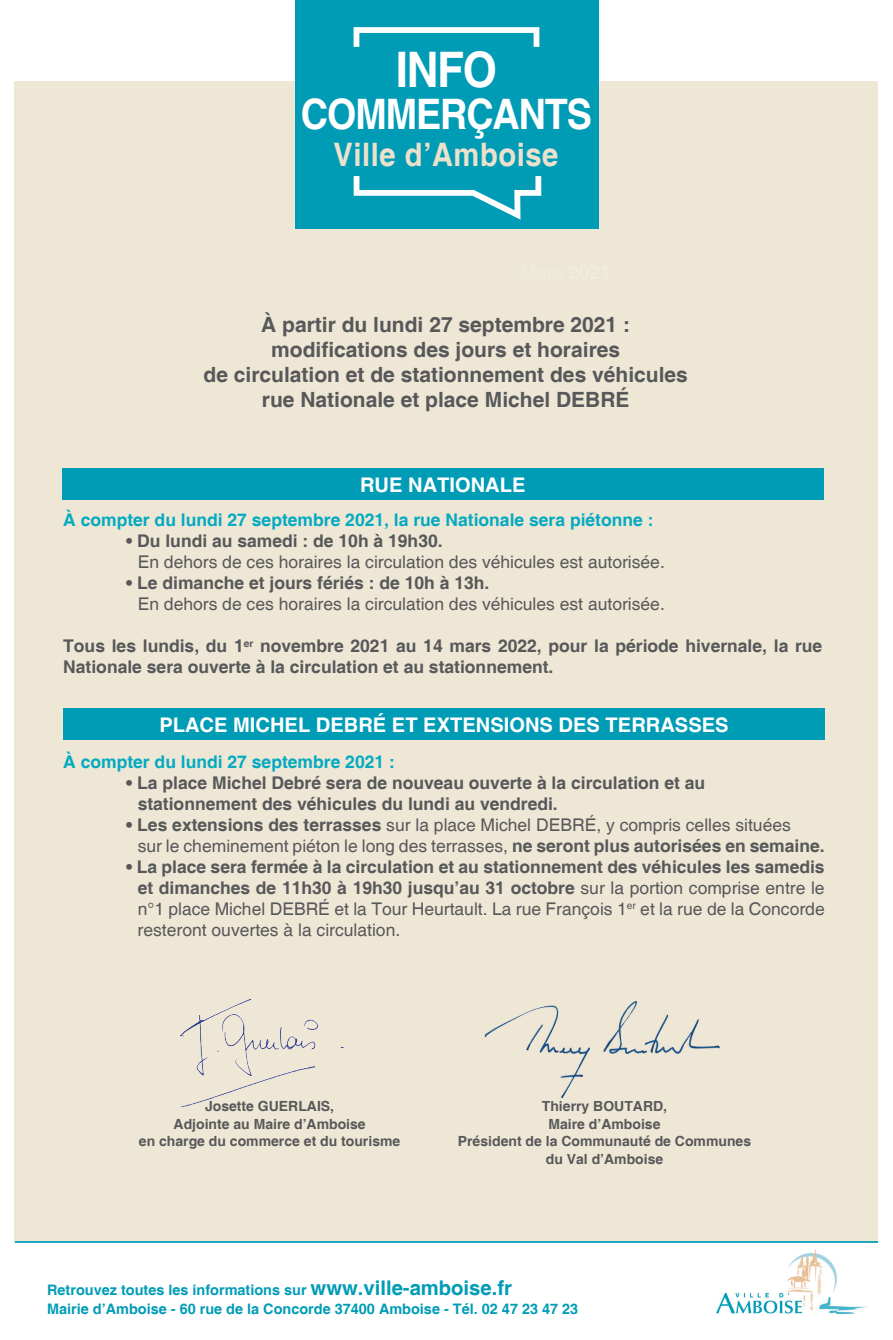
<style>
.page{position:relative;width:893px;height:1340px;background:#fff}
.page>*{position:absolute;margin:0;border:0;box-sizing:border-box;transform-origin:0 0}
.t1{font:700 49px "Helvetica";color:#fff;scale:.9 1}
.t2{font:700 42px "Helvetica";letter-spacing:-.03em;color:#fff;scale:.9 1}
.t3{font:700 32.38px "Helvetica";letter-spacing:.02em;color:#ece1cd;scale:.9 1}
.t4{font:700 21px/25.2px "Helvetica";color:#57585a;text-align:center}
.t5{font:700 20.12px "Helvetica";color:#fff}
.t6{font:17.5px/21px "Helvetica";color:#57585a}
.t7{font:700 17.5px/21px "Helvetica";color:#57585a}
.t8{font:700 17.5px "Helvetica";color:#05aac1}
.t9{font:700 14.53px/18.7px "Helvetica";color:#009cb6}
.t10{font:700 14px/17.5px "Helvetica";color:#57585a;text-align:center}
.s1{font-weight:700}
.s2{font-size:20.3px}
</style>
<div class="page">
<div style="left:14px;top:81px;width:863px;height:1160px;background:#efe7d6"></div>
<div style="left:295px;top:0;width:304px;height:228px;background:#009cb6"></div>
<div style="left:354px;top:27px;width:185px;height:23px;border:6px solid #fff"></div>
<svg style="left:353px;top:176px;width:189px;height:44px"></svg>
<img style="left:717px;top:1249px;width:150px;height:64px">
<img style="left:484px;top:1001px;width:236px;height:97px">
<hr style="left:15px;top:1241px;width:863px;height:1px;background:#009cb6">
<div style="left:63px;top:708px;width:762px;height:32px;background:#009cb6"></div>
<img style="left:180px;top:999px;width:164px;height:109px">
<div style="left:62px;top:468px;width:762px;height:32px;background:#009cb6"></div>
<h1 class="t1" style="left:396px;top:40px;width:114px">INFO</h1>
<h2 class="t2" style="left:301px;top:88px;width:325px">COMMERÇANTS</h2>
<h3 class="t3" style="left:333px;top:135px;width:251px">Ville d’Amboise</h3>
<p class="t4" style="left:204px;top:313px;width:486px">À partir du lundi 27 septembre 2021 : modifications des jours et horaires<br>de circulation et de stationnement des véhicules rue Nationale et place Michel DEBRÉ</p>
<p class="t5" style="left:360px;top:472px;width:167px">RUE NATIONALE</p>
<p class="t8" style="left:63px;top:509px;width:592px">À compter du lundi 27 septembre 2021, la rue Nationale sera piétonne :</p>
<p class="t7" style="left:126px;top:531px;width:318px">• Du lundi au samedi : de 10h à 19h30.</p>
<p class="t6" style="left:138px;top:552px;width:529px">En dehors de ces horaires la circulation des véhicules est autorisée.</p>
<p class="t7" style="left:126px;top:573px;width:365px">• Le dimanche et jours fériés : de 10h à 13h.</p>
<p class="t6" style="left:138px;top:594px;width:529px">En dehors de ces horaires la circulation des véhicules est autorisée.</p>
<p class="t7" style="left:63px;top:636px;width:761px">Tous les lundis, du 1<sup>er</sup> novembre 2021 au 14 mars 2022, pour la période hivernale, la rue<br>Nationale sera ouverte à la circulation et au stationnement.</p>
<p class="t5" style="left:159px;top:712px;width:571px">PLACE MICHEL DEBRÉ ET EXTENSIONS DES TERRASSES</p>
<p class="t8" style="left:63px;top:750px;width:333px">À compter du lundi 27 septembre 2021 :</p>
<p class="t7" style="left:138px;top:772px;width:569px;text-indent:-11px">• La place Michel Debré sera de nouveau ouverte à la circulation et au stationnement des véhicules du lundi au vendredi.</p>
<p class="t6" style="left:138px;top:814px;width:689px;text-indent:-11px"><span class="s1">• Les extensions des terrasses</span> sur la place Michel DEBRÉ, y compris celles situées<br>sur le cheminement piéton le long des terrasses, <span class="s1">ne seront plus autorisées en semaine.</span></p>
<p class="t6" style="left:138px;top:856px;width:689px;text-align:justify;text-indent:-11px"><span class="s1">• La place sera fermée à la circulation et au stationnement des véhicules les samedis et dimanches de 11h30 à 19h30 jusqu’au 31 octobre</span> sur la portion comprise entre le n°1 place Michel DEBRÉ et la Tour Heurtault. La rue François 1<sup>er</sup> et la rue de la Concorde resteront ouvertes à la circulation.</p>
<p class="t10" style="left:139px;top:1098px;width:263px">Josette GUERLAIS,<br>Adjointe au Maire d’Amboise<br>en charge du commerce et du tourisme</p>
<p class="t10" style="left:458px;top:1098px;width:295px">Thierry BOUTARD,<br>Maire d’Amboise<br>Président de la Communauté de Communes du Val d’Amboise</p>
<p class="t9" style="left:47px;top:1281px;width:533px">Retrouvez toutes les informations sur <span class="s2">www.ville-amboise.fr<br></span>Mairie d’Amboise - 60 rue de la Concorde 37400 Amboise - Tél. 02 47 23 47 23</p>
</div>
